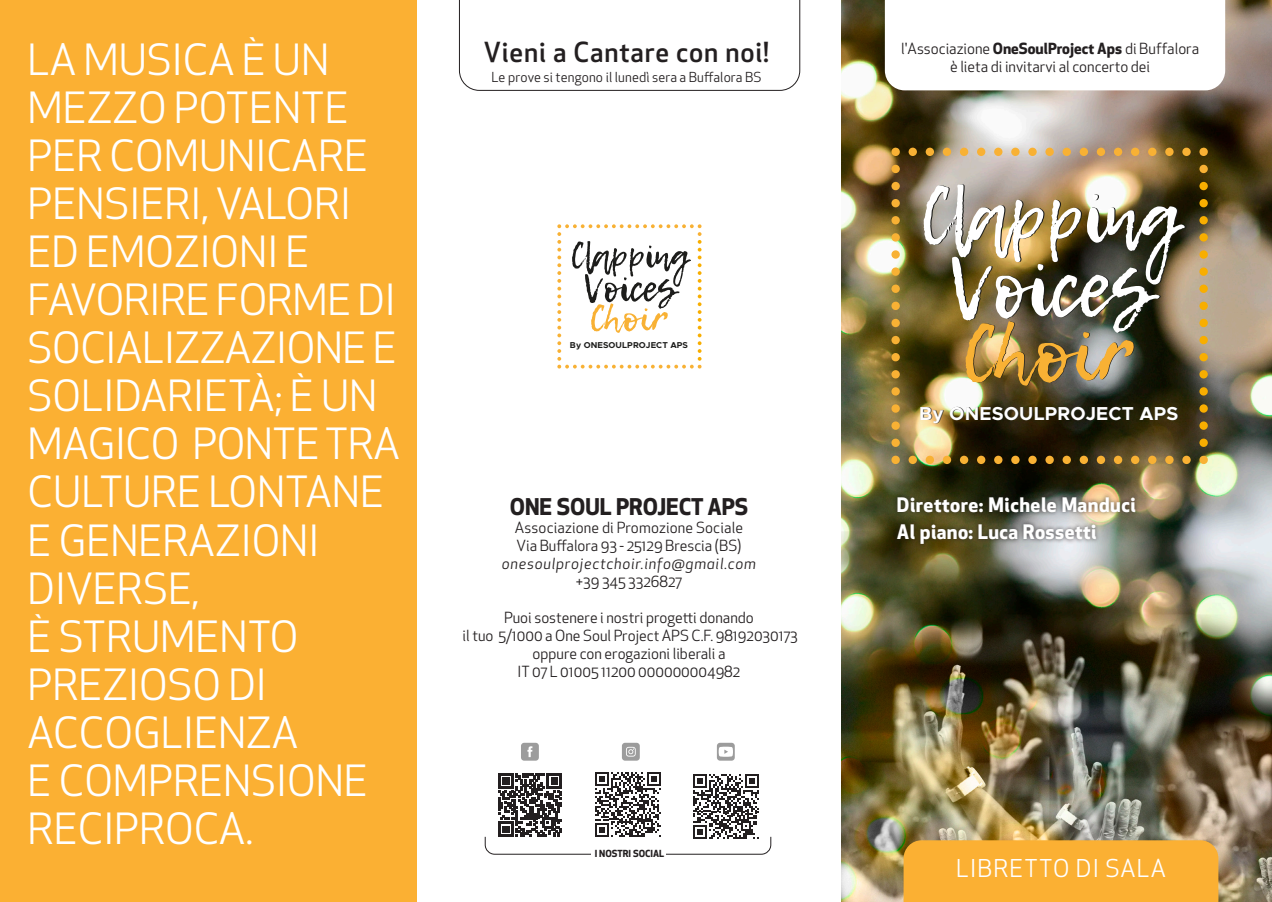
<style>
.page{position:relative;width:1272px;height:902px;background:#fff}
.page>*{position:absolute;margin:0;border:0;box-sizing:border-box;transform-origin:0 0}
.t1{font:42px/48px "Apex New";color:#fff}
.t2{font:500 27px "Apex New";letter-spacing:.03em;color:#231f20}
.t3{font:24px "Apex New";letter-spacing:.05em;color:#fff}
.t4{font:700 22.5px "Apex New";color:#231f20}
.t5{font:700 19.5px/27px "Apex New";letter-spacing:.025em;color:#fff}
.t6{font:700 18.75px "Metropolis";letter-spacing:.01em;color:#fff}
.t7{font:15px/18px "Apex New";color:#231f20;text-align:center}
.t8{font:italic 15px "Apex New";letter-spacing:.05em;color:#231f20}
.t9{font:13.5px "Apex New";letter-spacing:.01em;color:#231f20}
.t10{font:700 9.6px "Apex New";color:#231f20}
.t11{font:700 8.55px "Metropolis";letter-spacing:.01em;color:#1d1d1b}
.s1{color:#fff}
.s2{font-weight:700}
.s3{color:#1d1d1b}
</style>
<div class="page">
<div style="left:0;top:0;width:417px;height:901px;background:#fbb033"></div>
<img style="left:841px;top:0;width:430px;height:901px">
<svg style="left:1199px;top:455px;width:8px;height:9px"></svg>
<div style="left:1182px;top:455px;width:8px;height:9px;background:#f8b134;border-radius:50%"></div>
<svg style="left:908px;top:455px;width:265px;height:9px;background:#8a6929"></svg>
<svg style="left:891px;top:455px;width:8px;height:9px"></svg>
<div style="left:891px;top:438px;width:8px;height:9px;background:#f8b134;border-radius:50%"></div>
<svg style="left:891px;top:165px;width:8px;height:265px;background:#b38d3f"></svg>
<svg style="left:891px;top:147px;width:8px;height:9px"></svg>
<div style="left:908px;top:148px;width:8px;height:8px;background:#f8b134;border-radius:50%"></div>
<svg style="left:925px;top:148px;width:265px;height:8px;background:#cda668"></svg>
<svg style="left:1199px;top:147px;width:8px;height:9px"></svg>
<div style="left:1199px;top:165px;width:8px;height:8px;background:#f8b134;border-radius:50%"></div>
<svg style="left:1199px;top:182px;width:8px;height:265px;background:#ad8938"></svg>
<img style="left:923px;top:184px;width:262px;height:201px">
<div style="left:893px;top:492px;width:246px;height:56px;background:#231f20;opacity:.75"></div>
<svg style="left:884px;top:0;width:341px;height:90px"></svg>
<svg style="left:459px;top:0;width:341px;height:91px"></svg>
<svg style="left:557px;top:224px;width:144px;height:144px"></svg>
<div style="left:521px;top:742px;width:18px;height:18px;background:#9c9c9c;border-radius:3px"></div>
<svg style="left:527px;top:746px;width:5px;height:11px"></svg>
<div style="left:622px;top:742px;width:17px;height:18px;background:#9c9c9c;border-radius:3px"></div>
<svg style="left:626px;top:746px;width:9px;height:10px"></svg>
<div style="left:717px;top:742px;width:17px;height:18px;background:#9c9c9c;border-radius:3px"></div>
<svg style="left:718px;top:746px;width:15px;height:10px"></svg>
<svg style="left:485px;top:772px;width:286px;height:82px"></svg>
<div style="left:591px;top:849px;width:74px;height:8px;background:#fff"></div>
<div style="left:903px;top:840px;width:315px;height:61px;background:#fbb033"></div>
<p class="t1" style="left:28px;top:36px;width:374px">LA MUSICA È UN<br>MEZZO POTENTE<br>PER COMUNICARE<br>PENSIERI, VALORI<br>ED EMOZIONI E<br>FAVORIRE FORME DI<br>SOCIALIZZAZIONE E<br>SOLIDARIETÀ; È UN<br>MAGICO PONTE TRA<br>CULTURE LONTANE<br>E GENERAZIONI<br>DIVERSE,<br>È STRUMENTO<br>PREZIOSO DI<br>ACCOGLIENZA<br>E COMPRENSIONE<br>RECIPROCA.</p>
<h2 class="t2" style="left:484px;top:34px;width:287px">Vieni a Cantare con noi!</h2>
<p class="t9" style="left:491px;top:69px;width:271px">Le prove si tengono il lunedì sera a Buffalora BS</p>
<p class="t11" style="left:570px;top:340px;width:120px">By ONESOULPR<span class="s1">OJECT AP</span>S</p>
<h3 class="t4" style="left:509px;top:490px;width:240px">ONE SOUL PROJECT APS</h3>
<p class="t7" style="left:515px;top:518px;width:230px;text-align:left">Associazione di Promozione Sociale<br>Via Buffalora 93 - 25129 Brescia (BS)</p>
<p class="t8" style="left:502px;top:553px;width:256px">onesoulprojectchoir.info@gmail.com</p>
<p class="t7" style="left:576px;top:572px;width:107px">+39 345 3326827</p>
<p class="t7" style="left:462px;top:608px;width:337px">Puoi sostenere i nostri progetti donando<br>il tuo 5/1000 a One Soul Project APS C.F. 98192030173 oppure con erogazioni liberali a<br>IT 07 L 01005 11200 000000004982</p>
<p class="t10" style="left:594px;top:846px;width:71px">I NOSTRI SOCIAL</p>
<p class="t7" style="left:901px;top:40px;width:299px">l'Associazione <span class="s2">OneSoulProject Aps</span> di Buffalora è lieta di invitarvi al concerto dei</p>
<p class="t6" style="left:919px;top:401px;width:261px">By ONESOULPR<span class="s3">OJECT AP</span>S</p>
<h3 class="t5" style="left:897px;top:490px;width:240px">Direttore: Michele Manduci<br>Al piano: Luca Rossetti</h3>
<h3 class="t3" style="left:956px;top:853px;width:211px">LIBRETTO DI SALA</h3>
</div>
